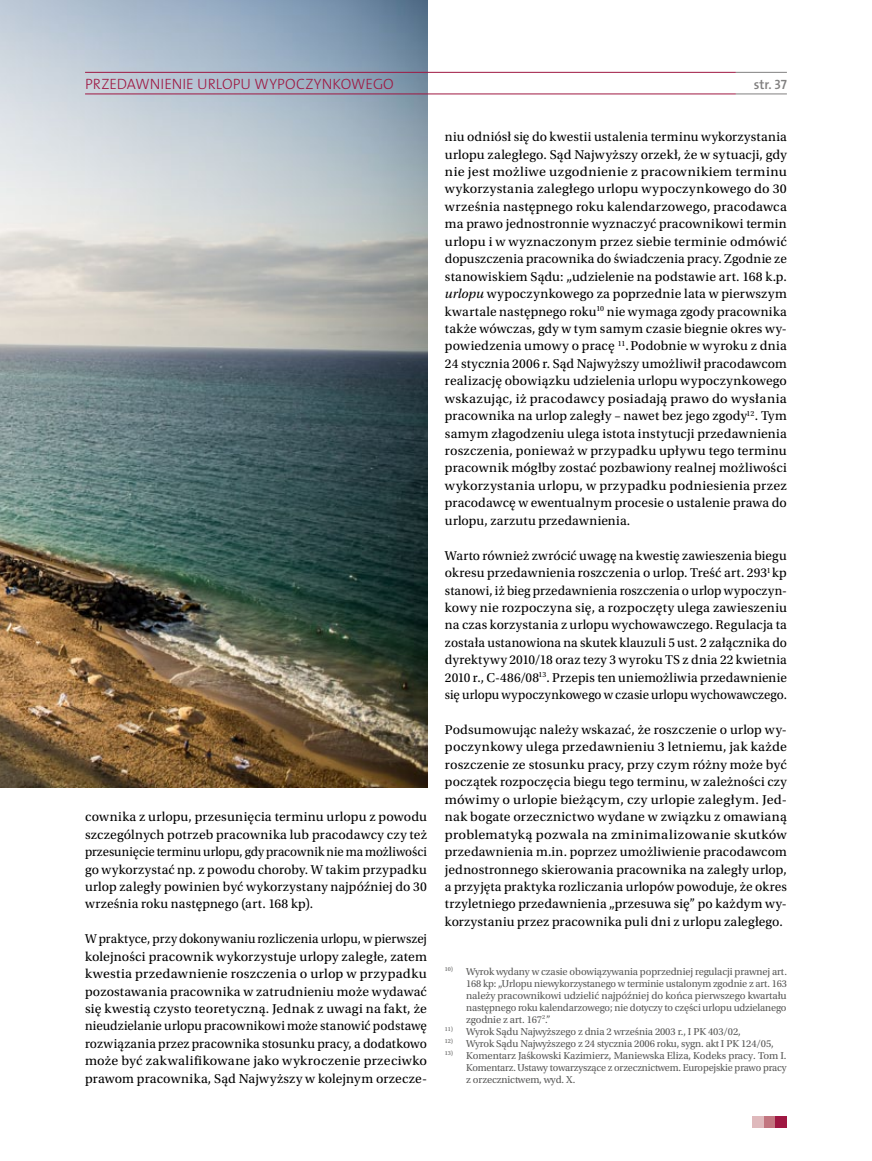
<style>
.page{position:relative;width:872px;height:1161px;background:#fff}
.page>*{position:absolute;margin:0;border:0;box-sizing:border-box;transform-origin:0 0}
.t1{font:300 15px "The Sans Os F";color:#9f1742}
.t2{font:13.5px/17.4px "Utopia Std";letter-spacing:.01em;color:#000;text-align:justify}
.t3{font:13.5px/17.4px "Utopia Std";letter-spacing:.01em;color:#000;text-align:justify;scale:.96 1}
.t4{font:600 13.5px "The Sans Os F";color:#818080}
.t5{font:10.5px/12px "Utopia Std";letter-spacing:-.015em;color:#575756;text-align:justify}
.s1{font-style:italic}
</style>
<div class="page">
<img style="left:0;top:0;width:427px;height:787px">
<hr style="left:85px;top:72px;width:651px;height:1px;background:#9f1742">
<hr style="left:85px;top:94px;width:651px;height:1px;background:#9f1742">
<hr style="left:736px;top:72px;width:51px;height:1px;background:#818080">
<hr style="left:736px;top:94px;width:51px;height:1px;background:#818080">
<div style="left:752px;top:1116px;width:12px;height:11px;background:#dfb9bc"></div>
<div style="left:764px;top:1116px;width:11px;height:11px;background:#c2757f"></div>
<div style="left:775px;top:1116px;width:12px;height:11px;background:#9f1742"></div>
<p class="t1" style="left:85px;top:74px;width:310px">PRZEDAWNIENIE URLOPU WYPOCZYNKOWEGO</p>
<p class="t4" style="left:753px;top:76px;width:35px">str. 37</p>
<p class="t2" style="left:85px;top:808px;width:343px">cownika z urlopu, przesunięcia terminu urlopu z powodu szczególnych potrzeb pracownika lub pracodawcy czy też przesunięcie terminu urlopu, gdy pracownik nie ma możliwości go wykorzystać np. z powodu choroby. W takim przypadku urlop zaległy powinien być wykorzystany najpóźniej do 30 września roku następnego (art. 168 kp).</p>
<p class="t3" style="left:85px;top:930px;width:358px">W praktyce, przy dokonywaniu rozliczenia urlopu, w pierwszej kolejności pracownik wykorzystuje urlopy zaległe, zatem kwestia przedawnienie roszczenia o urlop w przypadku pozostawania pracownika w zatrudnieniu może wydawać się kwestią czysto teoretyczną. Jednak z uwagi na fakt, że nieudzielanie urlopu pracownikowi może stanowić podstawę rozwiązania przez pracownika stosunku pracy, a dodatkowo może być zakwalifikowane jako wykroczenie przeciwko prawom pracownika, Sąd Najwyższy w kolejnym orzecze-</p>
<p class="t2" style="left:445px;top:128px;width:343px">niu odniósł się do kwestii ustalenia terminu wykorzystania urlopu zaległego. Sąd Najwyższy orzekł, że w sytuacji, gdy nie jest możliwe uzgodnienie z pracownikiem terminu wykorzystania zaległego urlopu wypoczynkowego do 30 września następnego roku kalendarzowego, pracodawca ma prawo jednostronnie wyznaczyć pracownikowi termin urlopu i w wyznaczonym przez siebie terminie odmówić dopuszczenia pracownika do świadczenia pracy. Zgodnie ze stanowiskiem Sądu: „udzielenie na podstawie art. 168 k.p. <span class="s1">urlopu</span> wypoczynkowego za poprzednie lata w pierwszym kwartale następnego roku<sup>10</sup> nie wymaga zgody pracownika także wówczas, gdy w tym samym czasie biegnie okres wy&shy;powiedzenia umowy o pracę <sup>11</sup>.Podobnie w wyroku z dnia 24 stycznia 2006 r. Sąd Najwyższy umożliwił pracodawcom realizację obowiązku udzielenia urlopu wypoczynkowego wskazując, iż pracodawcy posiadają prawo do wysłania pracownika na urlop zaległy – nawet bez jego zgody<sup>12</sup>. Tym samym złagodzeniu ulega istota instytucji przedawnienia roszczenia, ponieważ w przypadku upływu tego terminu pracownik mógłby zostać pozbawiony realnej możliwości wykorzystania urlopu, w przypadku podniesienia przez pracodawcę w ewentualnym procesie o ustalenie prawa do urlopu, zarzutu przedawnienia.</p>
<p class="t2" style="left:445px;top:547px;width:343px">Warto również zwrócić uwagę na kwestię zawieszenia biegu okresu przedawnienia roszczenia o urlop. Treść art. 293<sup>1</sup> kp stanowi, iż bieg przedawnienia roszczenia o urlop wypoczyn&shy;kowy nie rozpoczyna się, a rozpoczęty ulega zawieszeniu na czas korzystania z urlopu wychowawczego. Regulacja ta została ustanowiona na skutek klauzuli 5 ust. 2 załącznika do dyrektywy 2010/18 oraz tezy 3 wyroku TS z dnia 22 kwietnia 2010 r., C-486/08<sup>13</sup>. Przepis ten uniemożliwia przedawnienie się urlopu wypoczynkowego w czasie urlopu wychowawczego.</p>
<p class="t2" style="left:445px;top:721px;width:343px">Podsumowując należy wskazać, że roszczenie o urlop wy&shy;poczynkowy ulega przedawnieniu 3 letniemu, jak każde roszczenie ze stosunku pracy, przy czym różny może być początek rozpoczęcia biegu tego terminu, w zależności czy mówimy o urlopie bieżącym, czy urlopie zaległym. Jed&shy;nak bogate orzecznictwo wydane w związku z omawianą problematyką pozwala na zminimalizowanie skutków przedawnienia m.in. poprzez umożliwienie pracodawcom jednostronnego skierowania pracownika na zaległy urlop, a przyjęta praktyka rozliczania urlopów powoduje, że okres trzyletniego przedawnienia „przesuwa się” po każdym wy&shy;korzystaniu przez pracownika puli dni z urlopu zaległego.</p>
<p class="t5" style="left:466px;top:965px;width:322px;text-indent:-21px"><sup>10)</sup> Wyrok wydany w czasie obowiązywania poprzedniej regulacji prawnej art.<br>168 kp: „Urlopu niewykorzystanego w terminie ustalonym zgodnie z art. 163 należy pracownikowi udzielić najpóźniej do końca pierwszego kwartału następnego roku kalendarzowego; nie dotyczy to części urlopu udzielanego zgodnie z art. 167<sup>2</sup>.”</p>
<p class="t5" style="left:445px;top:1025px;width:297px"><sup>11)</sup> Wyrok Sądu Najwyższego z dnia 2 września 2003 r., I PK 403/02,</p>
<p class="t5" style="left:445px;top:1037px;width:330px"><sup>12)</sup> Wyrok Sądu Najwyższego z 24 stycznia 2006 roku, sygn. akt I PK 124/05,</p>
<p class="t5" style="left:466px;top:1049px;width:322px;text-indent:-21px"><sup>13)</sup> Komentarz Jaśkowski Kazimierz, Maniewska Eliza, Kodeks pracy. Tom I.<br>Komentarz. Ustawy towarzyszące z orzecznictwem. Europejskie prawo pracy z orzecznictwem, wyd. X.</p>
</div>
